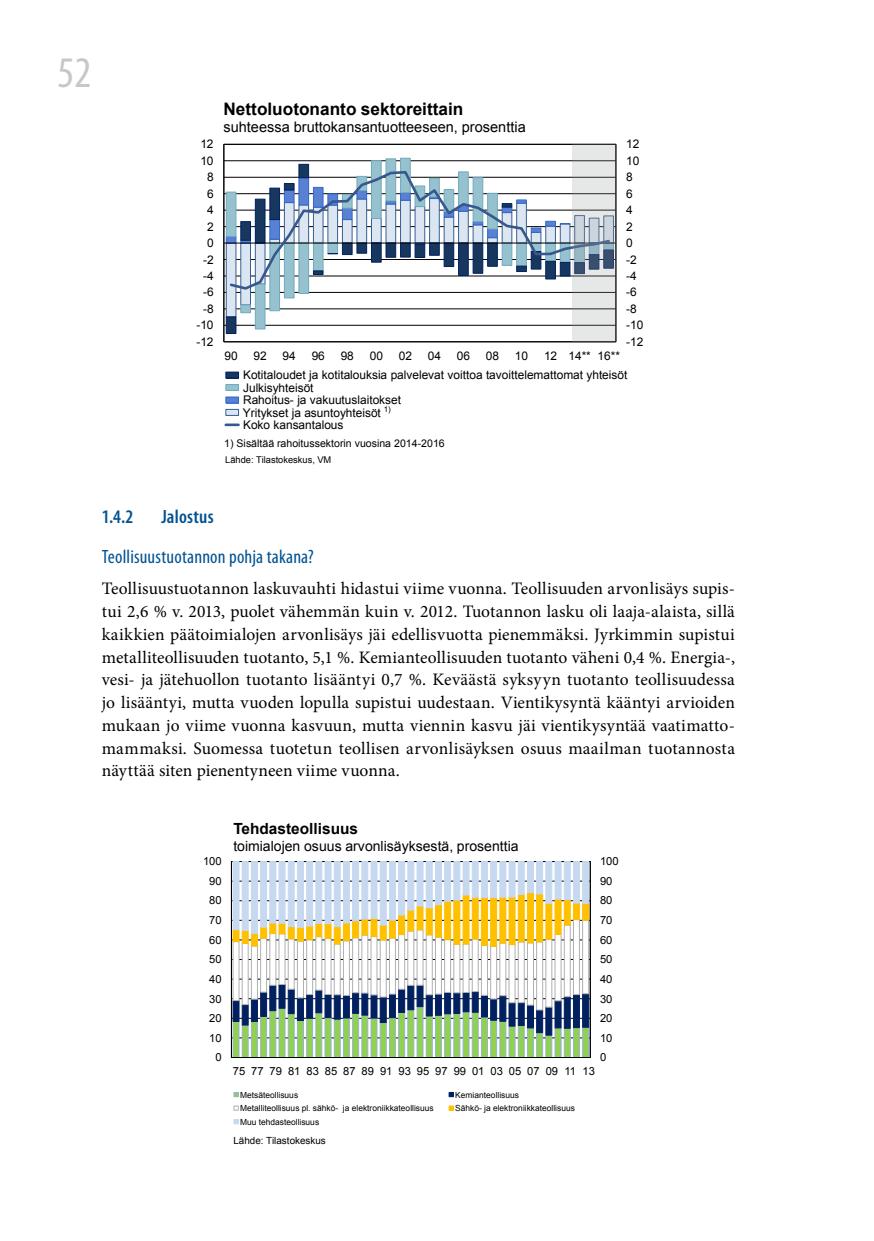
<style>
.page{position:relative;width:874px;height:1241px;background:#fff}
.page>*{position:absolute;margin:0;border:0;box-sizing:border-box;transform-origin:0 0}
.t1{font:condensed 43.75px "Myriad Pro";color:#c6c7c8}
.t2{font:condensed 19.25px "Myriad Pro";letter-spacing:.01em;color:#005291}
.t3{font:600 condensed 19.25px "Myriad Pro";letter-spacing:.01em;color:#005291}
.t4{font:17.5px/22.8px "Minion Pro";color:#000;text-align:justify}
.t5{font:700 17.15px "Arial";color:#000}
.t6{font:700 15.4px "Arial";color:#000}
.t7{font:14.53px "Arial";color:#000}
.t8{font:14px "Arial";color:#000}
.t9{font:11.9px/12.4px "Arial";color:#000}
.t10{font:11.2px "Arial";color:#000}
.t11{font:10.5px "Arial";color:#000}
.t12{font:9.8px "Arial";color:#000}
.t13{font:9.28px "Arial";color:#000}
.t14{font:8.4px "Arial";color:#000}
.t15{font:7.88px "Arial";color:#000}
</style>
<div class="page">
<svg style="left:232px;top:861px;width:357px;height:195px"></svg>
<hr style="left:589px;top:861px;width:1px;height:196px;background:#000">
<hr style="left:231px;top:861px;width:1px;height:196px;background:#000">
<hr style="left:231px;top:1056px;width:359px;height:1px;background:#000">
<svg style="left:233px;top:1092px;width:5px;height:4px"></svg>
<svg style="left:448px;top:1092px;width:5px;height:4px"></svg>
<svg style="left:234px;top:1105px;width:4px;height:5px"></svg>
<svg style="left:448px;top:1105px;width:5px;height:5px"></svg>
<svg style="left:233px;top:1119px;width:5px;height:4px"></svg>
<hr style="left:224px;top:325px;width:391px;height:1px;background:#000">
<hr style="left:224px;top:308px;width:391px;height:1px;background:#000">
<hr style="left:224px;top:292px;width:391px;height:1px;background:#000">
<hr style="left:224px;top:276px;width:391px;height:1px;background:#000">
<hr style="left:224px;top:259px;width:391px;height:1px;background:#000">
<hr style="left:224px;top:226px;width:391px;height:1px;background:#000">
<hr style="left:224px;top:210px;width:391px;height:1px;background:#000">
<hr style="left:224px;top:193px;width:391px;height:1px;background:#000">
<hr style="left:224px;top:177px;width:391px;height:1px;background:#000">
<hr style="left:224px;top:160px;width:391px;height:1px;background:#000">
<div style="left:223px;top:144px;width:393px;height:198px;border:1px solid #000"></div>
<svg style="left:226px;top:158px;width:345px;height:6px"></svg>
<svg style="left:226px;top:164px;width:345px;height:170px"></svg>
<hr style="left:615px;top:144px;width:1px;height:198px;background:#000">
<hr style="left:223px;top:144px;width:1px;height:198px;background:#000">
<hr style="left:224px;top:243px;width:391px;height:1px;background:#000">
<svg style="left:228px;top:169px;width:343px;height:122px"></svg>
<div style="left:226px;top:372px;width:12px;height:6px;background:#17375e"></div>
<div style="left:225px;top:372px;width:14px;height:6px;border:1px solid #002060"></div>
<div style="left:226px;top:384px;width:12px;height:6px;background:#96c1ce"></div>
<div style="left:225px;top:384px;width:14px;height:6px;border:1px solid #71abbd"></div>
<div style="left:226px;top:397px;width:12px;height:6px;background:#5881d4"></div>
<div style="left:225px;top:397px;width:14px;height:6px;border:1px solid #36c"></div>
<div style="left:226px;top:409px;width:12px;height:6px;background:#dce6f2"></div>
<div style="left:225px;top:409px;width:14px;height:6px;border:1px solid #376092"></div>
<svg style="left:226px;top:423px;width:12px;height:3px"></svg>
<div style="left:571px;top:144px;width:45px;height:197px;background:#9d9ea0;opacity:.25"></div>
<h1 class="t1" style="left:58px;top:46px;width:35px">52</h1>
<p class="t5" style="left:223px;top:97px;width:241px">Nettoluotonanto sektoreittain</p>
<p class="t7" style="left:223px;top:117px;width:304px">suhteessa bruttokansantuotteeseen, prosenttia</p>
<p class="t9" style="left:200px;top:138px;width:15px">12</p>
<p class="t9" style="left:626px;top:138px;width:15px">12</p>
<p class="t9" style="left:200px;top:154px;width:15px">10</p>
<p class="t9" style="left:626px;top:154px;width:15px">10</p>
<p class="t9" style="left:207px;top:171px;width:8px">8</p>
<p class="t9" style="left:626px;top:171px;width:8px">8</p>
<p class="t9" style="left:207px;top:187px;width:8px">6</p>
<p class="t9" style="left:626px;top:187px;width:8px">6</p>
<p class="t9" style="left:207px;top:204px;width:8px">4</p>
<p class="t9" style="left:626px;top:204px;width:8px">4</p>
<p class="t9" style="left:207px;top:220px;width:8px">2</p>
<p class="t9" style="left:626px;top:220px;width:8px">2</p>
<p class="t9" style="left:207px;top:237px;width:8px">0</p>
<p class="t9" style="left:626px;top:237px;width:8px">0</p>
<p class="t9" style="left:203px;top:253px;width:12px">-2</p>
<p class="t9" style="left:626px;top:253px;width:12px">-2</p>
<p class="t9" style="left:203px;top:270px;width:12px">-4</p>
<p class="t9" style="left:626px;top:270px;width:12px">-4</p>
<p class="t9" style="left:203px;top:286px;width:12px">-6</p>
<p class="t9" style="left:626px;top:286px;width:12px">-6</p>
<p class="t9" style="left:203px;top:302px;width:12px">-8</p>
<p class="t9" style="left:626px;top:302px;width:12px">-8</p>
<p class="t9" style="left:196px;top:319px;width:19px">-10</p>
<p class="t9" style="left:626px;top:319px;width:19px">-10</p>
<p class="t9" style="left:196px;top:335px;width:19px">-12</p>
<p class="t9" style="left:626px;top:335px;width:19px">-12</p>
<p class="t9" style="left:243px;top:346px;width:385px;line-height:19.1px;text-indent:301px">12 14** 16**<br>Kotitaloudet ja kotitalouksia palvelevat voittoa tavoittelemattomat yhteisöt</p>
<p class="t9" style="left:243px;top:381px;width:160px">Julkisyhteisöt<br>Rahoitus- ja vakuutuslaitokset<br>Yritykset ja asuntoyhteisöt<br>Koko kansantalous</p>
<p class="t13" style="left:225px;top:453px;width:107px">Lähde: Tilastokeskus, VM</p>
<p class="t9" style="left:224px;top:350px;width:15px">90</p>
<p class="t9" style="left:253px;top:350px;width:15px">92</p>
<p class="t9" style="left:282px;top:350px;width:15px">94</p>
<p class="t9" style="left:311px;top:350px;width:15px">96</p>
<p class="t9" style="left:340px;top:350px;width:15px">98</p>
<p class="t9" style="left:369px;top:350px;width:15px">00</p>
<p class="t9" style="left:398px;top:350px;width:15px">02</p>
<p class="t9" style="left:427px;top:350px;width:15px">04</p>
<p class="t9" style="left:456px;top:350px;width:15px">06</p>
<p class="t9" style="left:485px;top:350px;width:15px">08</p>
<p class="t9" style="left:514px;top:350px;width:15px">10</p>
<p class="t15" style="left:383px;top:403px;width:9px">1)</p>
<p class="t11" style="left:224px;top:436px;width:222px">1) Sisältää rahoitussektorin vuosina 2014-2016</p>
<p class="t3" style="left:102px;top:505px;width:33px">1.4.2</p>
<p class="t3" style="left:161px;top:505px;width:54px">Jalostus</p>
<p class="t2" style="left:102px;top:544px;width:213px">Teollisuustuotannon pohja takana?</p>
<p class="t4" style="left:102px;top:577px;width:634px">Teollisuustuotannon laskuvauhti hidastui viime vuonna. Teollisuuden arvonlisäys supis&shy;tui 2,6 % v. 2013, puolet vähemmän kuin v. 2012. Tuotannon lasku oli laaja-alaista, sillä kaikkien päätoimialojen arvonlisäys jäi edellisvuotta pienemmäksi. Jyrkimmin supistui metalliteollisuuden tuotanto, 5,1 %. Kemianteollisuuden tuotanto väheni 0,4 %. Energia-, vesi- ja jätehuollon tuotanto lisääntyi 0,7 %. Keväästä syksyyn tuotanto teollisuudessa jo lisääntyi, mutta vuoden lopulla supistui uudestaan. Vientikysyntä kääntyi arvioiden mukaan jo viime vuonna kasvuun, mutta viennin kasvu jäi vientikysyntää vaatimatto&shy;mammaksi. Suomessa tuotetun teollisen arvonlisäyksen osuus maailman tuotannosta näyttää siten pienentyneen viime vuonna.</p>
<p class="t6" style="left:233px;top:818px;width:126px">Tehdasteollisuus</p>
<p class="t8" style="left:233px;top:836px;width:286px">toimialojen osuus arvonlisäyksestä, prosenttia</p>
<p class="t10" style="left:203px;top:853px;width:20px">100</p>
<p class="t10" style="left:599px;top:853px;width:20px">100</p>
<p class="t10" style="left:209px;top:873px;width:14px">90</p>
<p class="t10" style="left:599px;top:873px;width:14px">90</p>
<p class="t10" style="left:209px;top:893px;width:14px">80</p>
<p class="t10" style="left:599px;top:893px;width:14px">80</p>
<p class="t10" style="left:209px;top:912px;width:14px">70</p>
<p class="t10" style="left:599px;top:912px;width:14px">70</p>
<p class="t10" style="left:209px;top:932px;width:14px">60</p>
<p class="t10" style="left:599px;top:932px;width:14px">60</p>
<p class="t10" style="left:209px;top:951px;width:14px">50</p>
<p class="t10" style="left:599px;top:951px;width:14px">50</p>
<p class="t10" style="left:209px;top:971px;width:14px">40</p>
<p class="t10" style="left:599px;top:971px;width:14px">40</p>
<p class="t10" style="left:209px;top:991px;width:14px">30</p>
<p class="t10" style="left:599px;top:991px;width:14px">30</p>
<p class="t10" style="left:209px;top:1010px;width:14px">20</p>
<p class="t10" style="left:599px;top:1010px;width:14px">20</p>
<p class="t10" style="left:209px;top:1030px;width:14px">10</p>
<p class="t10" style="left:599px;top:1030px;width:14px">10</p>
<p class="t10" style="left:215px;top:1049px;width:8px">0</p>
<p class="t10" style="left:599px;top:1049px;width:8px">0</p>
<p class="t10" style="left:233px;top:1063px;width:363px">75 77 79 81 83 85 87 89 91 93 95 97 99 01 03 05 07 09 11 13</p>
<p class="t14" style="left:240px;top:1088px;width:60px">Metsäteollisuus</p>
<p class="t14" style="left:455px;top:1088px;width:65px">Kemianteollisuus</p>
<p class="t14" style="left:240px;top:1102px;width:195px">Metalliteollisuus pl. sähkö- ja elektroniikkateollisuus</p>
<p class="t14" style="left:455px;top:1102px;width:121px">Sähkö- ja elektroniikkateollisuus</p>
<p class="t14" style="left:240px;top:1115px;width:81px">Muu tehdasteollisuus</p>
<p class="t12" style="left:233px;top:1134px;width:94px">Lähde: Tilastokeskus</p>
</div>
